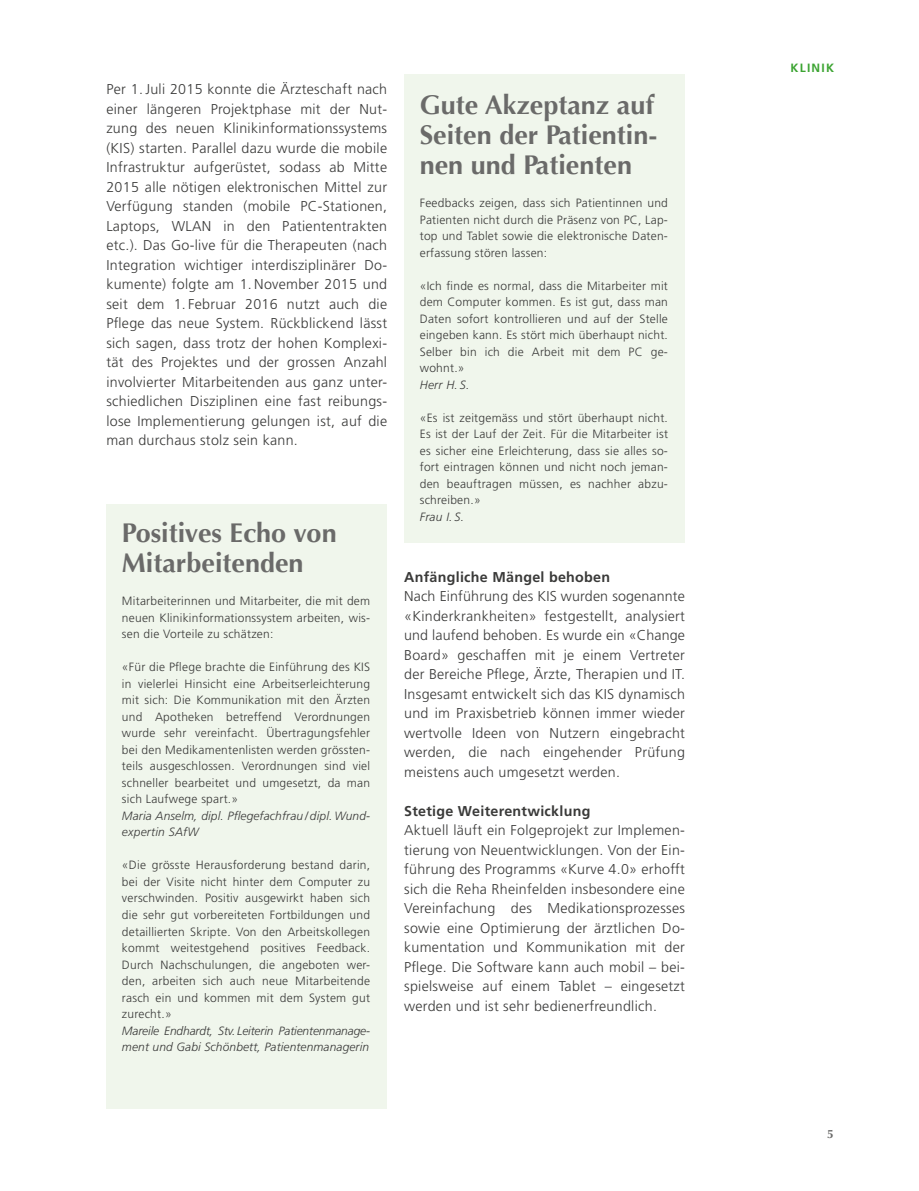
<style>
.page{position:relative;width:919px;height:1191px;background:#fff}
.page>*{position:absolute;margin:0;border:0;box-sizing:border-box;transform-origin:0 0}
.t1{font:700 27px/30px "Optima";color:#6a6a69}
.t2{font:300 14.25px/19.5px "Frutiger";letter-spacing:.02em;color:#3a3a39;text-align:justify}
.t3{font:700 14.25px "Frutiger";letter-spacing:.02em;color:#3a3a39}
.t4{font:300 12px/16.5px "Frutiger";letter-spacing:.02em;color:#3a3a39;text-align:justify}
.t5{font:italic 300 12px/16.5px "Frutiger";letter-spacing:-.01em;color:#3a3a39}
.t6{font:italic 300 12px/16.5px "Frutiger";letter-spacing:.01em;color:#3a3a39}
.t7{font:700 12px "Frutiger";letter-spacing:.1em;color:#3ca432}
.t8{font:700 12px "Optima";color:#6a6a69}
</style>
<div class="page">
<div style="left:106px;top:504px;width:281px;height:604px;background:#f0f6ec"></div>
<div style="left:404px;top:75px;width:281px;height:468px;background:#f0f6ec"></div>
<p class="t2" style="left:106px;top:80px;width:282px">Per 1.Juli 2015 konnte die Ärzteschaft nach einer längeren Projektphase mit der Nut&shy;zung des neuen Klinikinformationssystems (KIS) starten. Parallel dazu wurde die mobile Infrastruktur aufgerüstet, sodass ab Mitte 2015 alle nötigen elektronischen Mittel zur Verfügung standen (mobile PC-Stationen, Laptops, WLAN in den Patiententrakten etc.). Das Go-live für die Therapeuten (nach Integration wichtiger interdisziplinärer Do&shy;kumente) folgte am 1.November 2015 und seit dem 1. Februar 2016 nutzt auch die Pflege das neue System. Rückblickend lässt sich sagen, dass trotz der hohen Komplexi&shy;tät des Projektes und der grossen Anzahl involvierter Mitarbeitenden aus ganz unter&shy;schiedlichen Disziplinen eine fast reibungs&shy;lose Implementierung gelungen ist, auf die man durchaus stolz sein kann.</p>
<h1 class="t1" style="left:122px;top:518px;width:216px">Positives Echo von<br>Mitarbeitenden</h1>
<p class="t4" style="left:122px;top:593px;width:250px">Mitarbeiterinnen und Mitarbeiter, die mit dem neuen Klinikinformationssystem arbeiten, wis&shy;sen die Vorteile zu schätzen:</p>
<p class="t4" style="left:122px;top:659px;width:250px">«Für die Pflege brachte die Einführung des KIS in vielerlei Hinsicht eine Arbeitserleichterung mit sich: Die Kommunikation mit den Ärzten und Apotheken betreffend Verordnungen wurde sehr vereinfacht. Übertragungsfehler bei den Medikamentenlisten werden grössten&shy;teils ausgeschlossen. Verordnungen sind viel schneller bearbeitet und umgesetzt, da man sich Laufwege spart.»</p>
<p class="t6" style="left:122px;top:807px;width:250px">Maria Anselm, dipl. Pflegefachfrau / dipl. Wund&shy;expertin SAfW</p>
<p class="t4" style="left:122px;top:857px;width:250px">«Die grösste Herausforderung bestand darin, bei der Visite nicht hinter dem Computer zu verschwinden. Positiv ausgewirkt haben sich die sehr gut vorbereiteten Fortbildungen und detaillierten Skripte. Von den Arbeitskollegen kommt weitestgehend positives Feedback.<br>Durch Nachschulungen, die angeboten wer&shy;den, arbeiten sich auch neue Mitarbeitende rasch ein und kommen mit dem System gut zurecht.»</p>
<p class="t5" style="left:122px;top:1022px;width:250px">Mareile Endhardt, Stv. Leiterin Patientenmanage&shy;ment und Gabi Schönbett, Patientenmanagerin</p>
<h1 class="t1" style="left:420px;top:90px;width:239px">Gute Akzeptanz auf<br>Seiten der Patientin&shy;nen und Patienten</h1>
<p class="t4" style="left:420px;top:195px;width:250px">Feedbacks zeigen, dass sich Patientinnen und Patienten nicht durch die Präsenz von PC, Lap&shy;top und Tablet sowie die elektronische Daten&shy;erfassung stören lassen:</p>
<p class="t4" style="left:420px;top:277px;width:250px">«Ich finde es normal, dass die Mitarbeiter mit dem Computer kommen. Es ist gut, dass man Daten sofort kontrollieren und auf der Stelle eingeben kann. Es stört mich überhaupt nicht.<br>Selber bin ich die Arbeit mit dem PC ge&shy;wohnt.»</p>
<p class="t6" style="left:420px;top:376px;width:51px">Herr H. S.</p>
<p class="t4" style="left:420px;top:409px;width:250px">«Es ist zeitgemäss und stört überhaupt nicht.<br>Es ist der Lauf der Zeit. Für die Mitarbeiter ist es sicher eine Erleichterung, dass sie alles so&shy;fort eintragen können und nicht noch jeman&shy;den beauftragen müssen, es nachher abzu&shy;schreiben.»</p>
<p class="t6" style="left:420px;top:508px;width:46px">Frau I. S.</p>
<p class="t3" style="left:404px;top:568px;width:207px">Anfängliche Mängel behoben</p>
<p class="t2" style="left:404px;top:586px;width:282px">Nach Einführung des KIS wurden sogenannte «Kinderkrankheiten» festgestellt, analysiert und laufend behoben. Es wurde ein «Change Board» geschaffen mit je einem Vertreter der Bereiche Pflege, Ärzte, Therapien und IT.<br>Insgesamt entwickelt sich das KIS dynamisch und im Praxisbetrieb können immer wieder wertvolle Ideen von Nutzern eingebracht werden, die nach eingehender Prüfung meistens auch umgesetzt werden.</p>
<p class="t3" style="left:404px;top:802px;width:188px">Stetige Weiterentwicklung</p>
<p class="t2" style="left:404px;top:820px;width:282px">Aktuell läuft ein Folgeprojekt zur Implemen&shy;tierung von Neuentwicklungen. Von der Ein&shy;führung des Programms «Kurve 4.0» erhofft sich die Reha Rheinfelden insbesondere eine Vereinfachung des Medikationsprozesses sowie eine Optimierung der ärztlichen Do&shy;kumentation und Kommunikation mit der Pflege. Die Software kann auch mobil – bei&shy;spielsweise auf einem Tablet – eingesetzt werden und ist sehr bedienerfreundlich.</p>
<p class="t7" style="left:790px;top:61px;width:45px">KLINIK</p>
<p class="t8" style="left:827px;top:1127px;width:8px">5</p>
</div>
